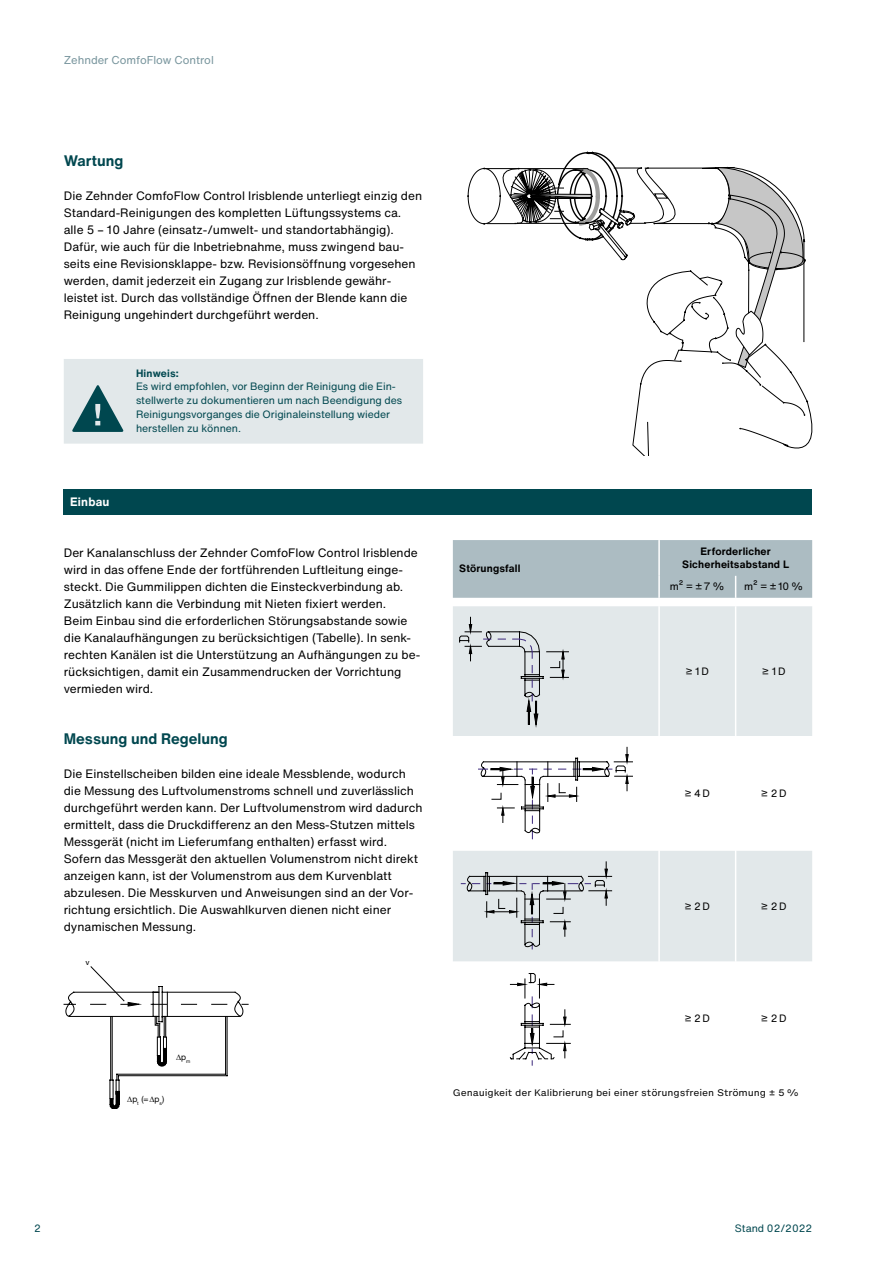
<style>
.page{position:relative;width:893px;height:1263px;background:#fff}
.page>*{position:absolute;margin:0;border:0;box-sizing:border-box;transform-origin:0 0}
.t1{font:700 15px "Helvetica Now Text";color:#00474f}
.t2{font:12px/17px "Helvetica Now Text";color:#000}
.t3{font:700 12px "Helvetica Now Text";letter-spacing:.015em;color:#fff}
.t4{font:11.25px "Helvetica Now Text";color:#78959d}
.t5{font:10.5px/13.8px "Helvetica Now Text";letter-spacing:-.005em;color:#00474f}
.t6{font:700 10.5px/13.8px "Helvetica Now Text";letter-spacing:.015em;color:#000;text-align:center}
.t7{font:10.5px "Helvetica Now Text";color:#000}
.t8{font:700 10.5px "Helvetica Now Text";letter-spacing:.015em;color:#00474f}
.t9{font:9px "Helvetica Now Micro";letter-spacing:-.01em;color:#000}
.t10{font:8.4px "Helvetica Neue LT Pro";color:#000}
.t11{font:8.4px "Arial";color:#000}
.s1{font-family:"Helvetica Neue LT Pro"}
.s2{font-family:"Arial"}
</style>
<div class="page">
<svg style="left:467px;top:152px;width:345px;height:303px"></svg>
<div style="left:64px;top:489px;width:748px;height:25px;background:#00474f"></div>
<svg style="left:64px;top:966px;width:184px;height:142px"></svg>
<svg style="left:453px;top:606px;width:359px;height:355px;fill:#e2e8ea"></svg>
<div style="left:453px;top:540px;width:359px;height:58px;background:#acbcc2"></div>
<hr style="left:658px;top:606px;width:2px;height:130px;background:#fff">
<hr style="left:658px;top:736px;width:2px;height:115px;background:#fff">
<hr style="left:658px;top:851px;width:2px;height:110px;background:#fff">
<hr style="left:735px;top:606px;width:1px;height:130px;background:#fff">
<hr style="left:735px;top:736px;width:1px;height:115px;background:#fff">
<hr style="left:735px;top:851px;width:1px;height:110px;background:#fff">
<svg style="left:459px;top:617px;width:174px;height:109px;background:#d8dee0"></svg>
<svg style="left:466px;top:747px;width:167px;height:93px"></svg>
<hr style="left:483px;top:761px;width:93px;height:1px;background:#000">
<svg style="left:461px;top:861px;width:151px;height:90px;background:#ced4d6"></svg>
<svg style="left:509px;top:973px;width:62px;height:92px"></svg>
<div style="left:64px;top:359px;width:359px;height:85px;background:#e2e8ea"></div>
<p class="t4" style="left:64px;top:52px;width:152px">Zehnder ComfoFlow Control</p>
<p class="t1" style="left:64px;top:150px;width:61px">Wartung</p>
<p class="t2" style="left:64px;top:187px;width:360px">Die Zehnder ComfoFlow Control Irisblende unterliegt einzig den Standard-Reinigungen des kompletten Lüftungssystems ca. alle 5 – 10 Jahre (einsatz-/umwelt- und standortabhängig).<br>Dafür, wie auch für die Inbetriebnahme, muss zwingend bau&shy;seits eine Revisionsklappe- bzw. Revisionsöffnung vorgesehen werden, damit jederzeit ein Zugang zur Irisblende gewähr&shy;leistet ist. Durch das vollständige Öffnen der Blende kann die Reinigung ungehindert durchgeführt werden.</p>
<p class="t3" style="left:70px;top:494px;width:41px">Einbau</p>
<p class="t8" style="left:136px;top:366px;width:44px">Hinweis:</p>
<p class="t5" style="left:136px;top:380px;width:268px">Es wird empfohlen, vor Beginn der Reinigung die Ein&shy;stellwerte zu dokumentieren um nach Beendigung des Reinigungsvorganges die Originaleinstellung wieder herstellen zu können.</p>
<p class="t2" style="left:64px;top:544px;width:358px">Der Kanalanschluss der Zehnder ComfoFlow Control Irisblende wird in das offene Ende der fortführenden Luftleitung einge&shy;steckt. Die Gummilippen dichten die Einsteckverbindung ab.<br>Zusätzlich kann die Verbindung mit Nieten fixiert werden.<br>Beim Einbau sind die erforderlichen Störungsabstande sowie die Kanalaufhängungen zu berücksichtigen (Tabelle). In senk&shy;rechten Kanälen ist die Unterstützung an Aufhängungen zu be&shy;rücksichtigen, damit ein Zusammendrucken der Vorrichtung vermieden wird.</p>
<p class="t1" style="left:64px;top:729px;width:165px">Messung und Regelung</p>
<p class="t2" style="left:64px;top:765px;width:360px">Die Einstellscheiben bilden eine ideale Messblende, wodurch die Messung des Luftvolumenstroms schnell und zuverlässlich durchgeführt werden kann. Der Luftvolumenstrom wird dadurch ermittelt, dass die Druckdifferenz an den Mess-Stutzen mittels Messgerät (nicht im Lieferumfang enthalten) erfasst wird.<br>Sofern das Messgerät den aktuellen Volumenstrom nicht direkt anzeigen kann, ist der Volumenstrom aus dem Kurvenblatt abzulesen. Die Messkurven und Anweisungen sind an der Vor&shy;richtung ersichtlich. Die Auswahlkurven dienen nicht einer dynamischen Messung.</p>
<p class="t10" style="left:86px;top:957px;width:6px">v</p>
<p class="t11" style="left:176px;top:1051px;width:16px">∆<span class="s1">p</span><sub>m</sub></p>
<p class="t10" style="left:127px;top:1094px;width:38px"><span class="s2">∆</span>p<sub>t</sub> (=<span class="s2">∆</span>p<sub>s</sub>)</p>
<p class="t6" style="left:459px;top:562px;width:63px">Störungsfall</p>
<p class="t6" style="left:682px;top:544px;width:108px">Erforderlicher<br>Sicherheitsabstand L</p>
<p class="t7" style="left:670px;top:579px;width:57px">m² = ± 7 %</p>
<p class="t7" style="left:744px;top:579px;width:61px">m² = ± 10 %</p>
<p class="t7" style="left:686px;top:664px;width:25px">≥ 1 D</p>
<p class="t7" style="left:762px;top:664px;width:25px">≥ 1 D</p>
<p class="t7" style="left:685px;top:786px;width:27px">≥ 4 D</p>
<p class="t7" style="left:761px;top:786px;width:27px">≥ 2 D</p>
<p class="t7" style="left:685px;top:899px;width:27px">≥ 2 D</p>
<p class="t7" style="left:761px;top:899px;width:27px">≥ 2 D</p>
<p class="t7" style="left:685px;top:1011px;width:27px">≥ 2 D</p>
<p class="t7" style="left:761px;top:1011px;width:27px">≥ 2 D</p>
<p class="t9" style="left:453px;top:1085px;width:348px">Genauigkeit der Kalibrierung bei einer störungsfreien Strömung ± 5 %</p>
<p class="t5" style="left:34px;top:1221px;width:8px">2</p>
<p class="t5" style="left:735px;top:1221px;width:79px">Stand 02/2022</p>
</div>
